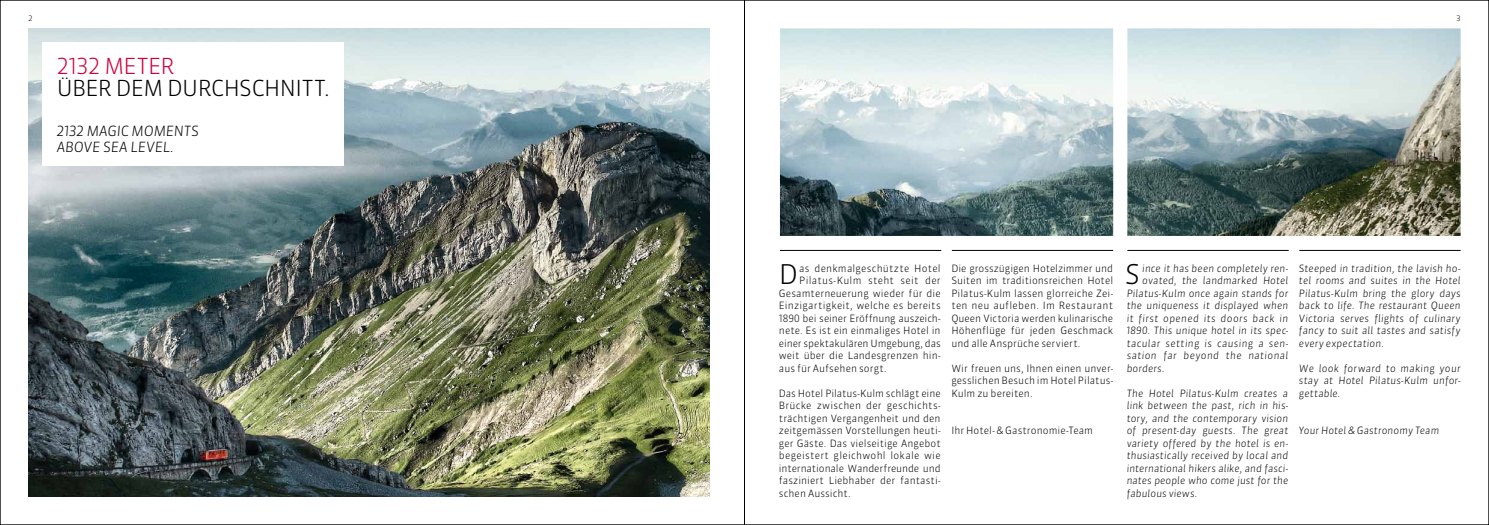
<style>
.page{position:relative;width:1489px;height:525px;background:#fff}
.page>*{position:absolute;margin:0;border:0;box-sizing:border-box;transform-origin:0 0}
.t1{font:300 27px "Sanuk LF";color:#000}
.t2{font:italic 300 27px "Sanuk LF";color:#000}
.t3{font:300 22px "Sanuk LF";color:#000}
.t4{font:300 22px "Sanuk LF";letter-spacing:-.025em;color:#cf003b}
.t5{font:italic 300 14px/16px "Sanuk LF";letter-spacing:-.015em;color:#000}
.t6{font:300 10px/12.5px "Sanuk LF";letter-spacing:.005em;color:#000;text-align:justify}
.t7{font:italic 300 10px/12.5px "Sanuk LF";letter-spacing:.01em;color:#000;text-align:justify}
.t8{font:italic 300 10px "Sanuk LF";letter-spacing:.03em;color:#000}
.t9{font:300 10px "Sanuk LF";letter-spacing:-.015em;color:#000}
.t10{font:italic 300 10px "Sanuk LF";letter-spacing:.04em;color:#000}
.t11{font:300 10px "Sanuk LF";letter-spacing:.025em;color:#000}
.t12{font:300 7.5px "Sanuk LF";color:#000}
</style>
<div class="page">
<img style="left:780px;top:28px;width:680px;height:208px">
<img style="left:28px;top:28px;width:681px;height:468px">
<hr style="left:57px;top:110px;width:131px;height:1px;background:#000">
<hr style="left:198px;top:110px;width:132px;height:1px;background:#000">
<div style="left:43px;top:111px;width:301px;height:55px;background:#fff"></div>
<div style="left:43px;top:43px;width:301px;height:67px;background:#fff"></div>
<hr style="left:780px;top:250px;width:161px;height:1px;background:#000">
<hr style="left:951px;top:250px;width:162px;height:1px;background:#000">
<hr style="left:1127px;top:250px;width:161px;height:1px;background:#000">
<hr style="left:1299px;top:250px;width:161px;height:1px;background:#000">
<hr style="left:744px;top:0;width:1px;height:524px;background:#000">
<p class="t12" style="left:28px;top:14px;width:6px">2</p>
<p class="t12" style="left:1456px;top:14px;width:6px">3</p>
<h2 class="t4" style="left:57px;top:52px;width:80px">2132 Meter</h2>
<h2 class="t3" style="left:57px;top:74px;width:29px">über</h2>
<h2 class="t3" style="left:116px;top:74px;width:16px">dem</h2>
<h2 class="t3" style="left:167px;top:74px;width:30px">Durchsch</h2>
<h2 class="t3" style="left:280px;top:74px;width:51px">nitt.</h2>
<h3 class="t5" style="left:57px;top:123px;width:118px">2132 magic moments above sea level</h3>
<h3 class="t5" style="left:170px;top:139px;width:5px">.</h3>
<h1 class="t1" style="left:778px;top:257px;width:21px">D</h1>
<p class="t6" style="left:799px;top:261px;width:143px">as denkmalgeschützte Hotel</p>
<p class="t11" style="left:799px;top:274px;width:143px">Pilatus-Kulm steht seit der</p>
<p class="t6" style="left:778px;top:286px;width:163px">Gesamterneuerung wieder für die</p>
<p class="t6" style="left:778px;top:299px;width:163px">Einzigartigkeit, welche es bereits</p>
<p class="t6" style="left:778px;top:311px;width:163px">1890 bei seiner Eröffnung auszeich-</p>
<p class="t6" style="left:778px;top:324px;width:163px">nete. Es ist ein einmaliges Hotel in</p>
<p class="t9" style="left:778px;top:336px;width:163px">einer spektakulären Umgebung, das</p>
<p class="t6" style="left:778px;top:349px;width:163px">weit über die Landesgrenzen hin-</p>
<p class="t6" style="left:778px;top:361px;width:109px">aus für Aufsehen sorgt.</p>
<p class="t6" style="left:778px;top:386px;width:163px">Das Hotel Pilatus-Kulm schlägt eine Brücke zwischen der geschichts&shy;trächtigen Vergangenheit und den zeitgemässen Vorstellungen heuti&shy;ger Gäste. Das vielseitige Angebot begeistert gleichwohl lokale wie internationale Wanderfreunde und fasziniert Liebhaber der fantasti&shy;schen Aussicht.</p>
<p class="t6" style="left:951px;top:261px;width:163px">Die grosszügigen Hotelzimmer und Suiten im traditionsreichen Hotel Pilatus-Kulm lassen glorreiche Zei&shy;ten neu aufleben. Im Restaurant Queen Victoria werden kulinarische Höhenflüge für jeden Geschmack und alle Ansprüche serviert.</p>
<p class="t6" style="left:951px;top:361px;width:163px">Wir freuen uns, Ihnen einen unver&shy;gesslichen Besuch im Hotel Pilatus-Kulm zu bereiten.</p>
<p class="t6" style="left:951px;top:424px;width:143px">Ihr Hotel- &amp; Gastronomie-Team</p>
<h1 class="t2" style="left:1124px;top:257px;width:17px">S</h1>
<p class="t7" style="left:1142px;top:261px;width:147px">ince it has been completely ren-</p>
<p class="t7" style="left:1142px;top:274px;width:147px">ovated, the landmarked Hotel</p>
<p class="t7" style="left:1126px;top:286px;width:163px">Pilatus-Kulm once again stands for</p>
<p class="t7" style="left:1126px;top:299px;width:163px">the uniqueness it displayed when</p>
<p class="t10" style="left:1126px;top:311px;width:163px">it first opened its doors back in</p>
<p class="t7" style="left:1126px;top:324px;width:163px">1890. This unique hotel in its spec-</p>
<p class="t8" style="left:1126px;top:336px;width:163px">tacular setting is causing a sen-</p>
<p class="t8" style="left:1126px;top:349px;width:163px">sation far beyond the national</p>
<p class="t7" style="left:1126px;top:361px;width:39px">borders.</p>
<p class="t7" style="left:1126px;top:386px;width:163px">The Hotel Pilatus-Kulm creates a link between the past, rich in his&shy;tory, and the contemporary vision of present-day guests. The great variety offered by the hotel is en&shy;thusiastically received by local and international hikers alike, and fasci&shy;nates people who come just for the fabulous views.</p>
<p class="t7" style="left:1298px;top:261px;width:163px">Steeped in tradition, the lavish ho&shy;tel rooms and suites in the Hotel Pilatus-Kulm bring the glory days back to life. The restaurant Queen Victoria serves flights of culinary fancy to suit all tastes and satisfy every expectation.</p>
<p class="t7" style="left:1298px;top:361px;width:163px">We look forward to making your stay at Hotel Pilatus-Kulm unfor&shy;gettable.</p>
<p class="t7" style="left:1298px;top:424px;width:142px">Your Hotel &amp; Gastronomy Team</p>
</div>
